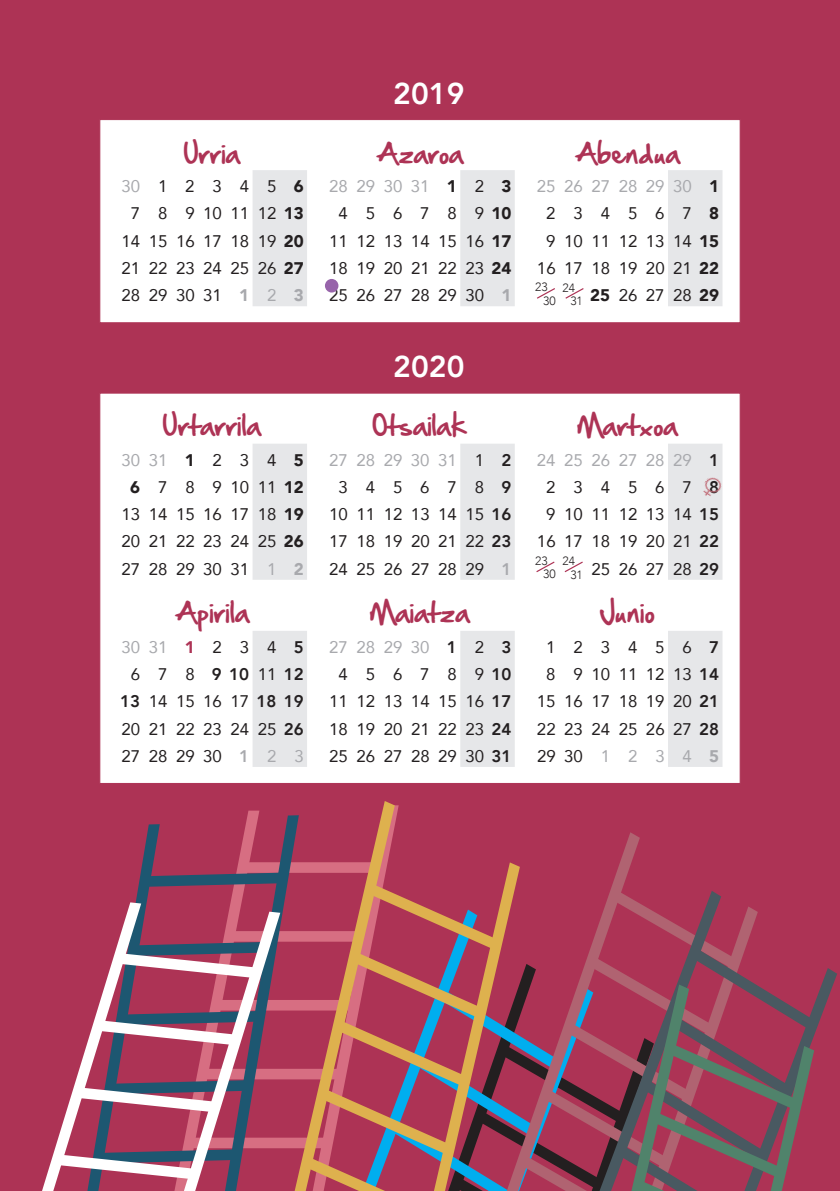
<style>
.page{position:relative;width:840px;height:1191px;background:#fff}
.page>*{position:absolute;margin:0;border:0;box-sizing:border-box;transform-origin:0 0}
.t1{font:800 30px "Avenir";color:#fff}
.t2{font:24px "Hand Of Sean";color:#ad3355}
.t3{font:16.8px/27.2px "Avenir";color:#231f20;text-align:center}
.t4{font:300 12px "Avenir";color:#231f20}
.s1{color:#a8a9ad}
.s2{font-weight:900}
.s3{font-weight:900;color:#a8a9ad}
.s4{font-weight:900;color:#ad3355}
.s5{font-weight:800}
.s6{font-weight:800;color:#a8a9ad}
</style>
<div class="page">
<div style="left:0;top:0;width:839px;height:1191px;background:#ad3355"></div>
<svg style="left:148px;top:824px;width:12px;height:38px"></svg>
<svg style="left:42px;top:1142px;width:15px;height:49px"></svg>
<svg style="left:238px;top:801px;width:156px;height:61px"></svg>
<svg style="left:354px;top:832px;width:285px;height:30px"></svg>
<svg style="left:813px;top:968px;width:23px;height:87px"></svg>
<svg style="left:57px;top:862px;width:756px;height:329px"></svg>
<div style="left:99px;top:392px;width:641px;height:392px;background:#fff;border:1px solid #ad3355"></div>
<div style="left:460px;top:444px;width:54px;height:136px;background:#e6e7e9"></div>
<div style="left:252px;top:631px;width:55px;height:136px;background:#e6e7e9"></div>
<div style="left:460px;top:631px;width:54px;height:136px;background:#e6e7e9"></div>
<div style="left:668px;top:631px;width:54px;height:136px;background:#e6e7e9"></div>
<svg style="left:536px;top:444px;width:186px;height:136px"></svg>
<div style="left:99px;top:119px;width:641px;height:204px;background:#fff;border:1px solid #ad3355"></div>
<div style="left:252px;top:170px;width:55px;height:136px;background:#e6e7e9"></div>
<svg style="left:325px;top:170px;width:189px;height:136px"></svg>
<div style="left:325px;top:279px;width:13px;height:13px;background:#9764aa;border-radius:50%"></div>
<svg style="left:537px;top:170px;width:185px;height:136px"></svg>
<div style="left:252px;top:444px;width:55px;height:136px;background:#e6e7e9"></div>
<img style="left:697px;top:472px;width:26px;height:31px">
<h2 class="t2" style="left:183px;top:132px;width:58px">Urria</h2>
<p class="t3" style="left:121px;top:172px;width:184px"><span class="s1">30</span>12345<span class="s2">6<br></span>7 8 9101112<span class="s2">13<br></span>14 15 16 17 18 19 <span class="s2">20<br></span>21 22 23 24 25 26 <span class="s2">27<br></span>28293031 <span class="s3">1</span> <span class="s1">2</span> <span class="s3">3</span></p>
<h2 class="t2" style="left:162px;top:404px;width:100px">Urtarrila</h2>
<p class="t3" style="left:121px;top:446px;width:184px"><span class="s1">3031</span><span class="s2">1</span>234<span class="s2">5<br>6</span> 7 8 91011<span class="s2">12<br></span>13 14 15 16 17 18 <span class="s2">19<br></span>20 21 22 23 24 25 <span class="s2">26<br></span>2728293031 <span class="s1">1</span> <span class="s3">2</span></p>
<h2 class="t2" style="left:174px;top:591px;width:76px">Apirila</h2>
<p class="t3" style="left:120px;top:633px;width:185px;text-align:right"><span class="s1">3031</span><span class="s4">1</span>234<span class="s5">5<br></span>6 7 8 <span class="s5">910</span>11<span class="s5">12<br>13</span> 14 15 16 17 <span class="s5">18 19<br></span>20 21 22 23 24 25 <span class="s5">26<br></span>27282930 <span class="s6">1</span> <span class="s1">2 3</span></p>
<h1 class="t1" style="left:393px;top:70px;width:73px">2019</h1>
<h2 class="t2" style="left:375px;top:132px;width:89px">Azaroa</h2>
<p class="t3" style="left:329px;top:172px;width:184px"><span class="s1">28293031</span> <span class="s2">1</span> 2 <span class="s2">3<br></span>456789<span class="s2">10<br></span>11 12 13 14 15 16 <span class="s2">17<br></span>18 19 20 21 22 23 <span class="s2">24<br></span>25 26 27 28 29 30 <span class="s3">1</span></p>
<h1 class="t1" style="left:393px;top:343px;width:73px">2020</h1>
<h2 class="t2" style="left:372px;top:404px;width:96px">Otsailak</h2>
<p class="t3" style="left:329px;top:446px;width:184px"><span class="s1">2728293031</span> 1 <span class="s5">2<br></span>345678<span class="s5">9<br></span>10 11 12 13 14 15 <span class="s5">16<br></span>17 18 19 20 21 22 <span class="s5">23<br></span>24 25 26 27 28 29 <span class="s6">1</span></p>
<h2 class="t2" style="left:369px;top:591px;width:101px">Maiatza</h2>
<p class="t3" style="left:329px;top:633px;width:184px"><span class="s1">27282930</span> <span class="s5">1</span> 2 <span class="s5">3<br></span>456789<span class="s5">10<br></span>11 12 13 14 15 16 <span class="s5">17<br></span>18 19 20 21 22 23 <span class="s5">24<br></span>25 26 27 28 29 30 <span class="s5">31</span></p>
<h2 class="t2" style="left:574px;top:132px;width:107px">Abendua</h2>
<p class="t3" style="left:536px;top:172px;width:184px"><span class="s1">25 26 27 28 29 30</span> <span class="s2">1<br></span>234567<span class="s2">8<br></span>9 10 11 12 13 14 <span class="s2">15<br></span>16 17 18 19 20 21 <span class="s2">22</span></p>
<p class="t4" style="left:535px;top:280px;width:41px">23 24</p>
<p class="t3" style="left:543px;top:281px;width:177px"><sub>30</sub> <sub>31</sub> <span class="s2">25</span> 26 27 28 <span class="s2">29</span></p>
<h2 class="t2" style="left:576px;top:404px;width:102px">Martxoa</h2>
<p class="t3" style="left:536px;top:446px;width:184px"><span class="s1">24 25 26 27 28 29</span> <span class="s5">1<br></span>234567<span class="s5">8<br></span>9 10 11 12 13 14 <span class="s5">15<br></span>16 17 18 19 20 21 <span class="s5">22</span></p>
<p class="t4" style="left:535px;top:554px;width:41px">23 24</p>
<p class="t3" style="left:543px;top:554px;width:177px"><sub>30</sub> <sub>31</sub> 25 26 27 28 <span class="s5">29</span></p>
<h2 class="t2" style="left:599px;top:591px;width:57px">Junio</h2>
<p class="t3" style="left:536px;top:633px;width:184px">123456<span class="s5">7<br></span>8 910111213<span class="s5">14<br></span>15 16 17 18 19 20 <span class="s5">21<br></span>22 23 24 25 26 27 <span class="s5">28<br></span>2930<span class="s1">1234</span><span class="s3">5</span></p>
</div>
